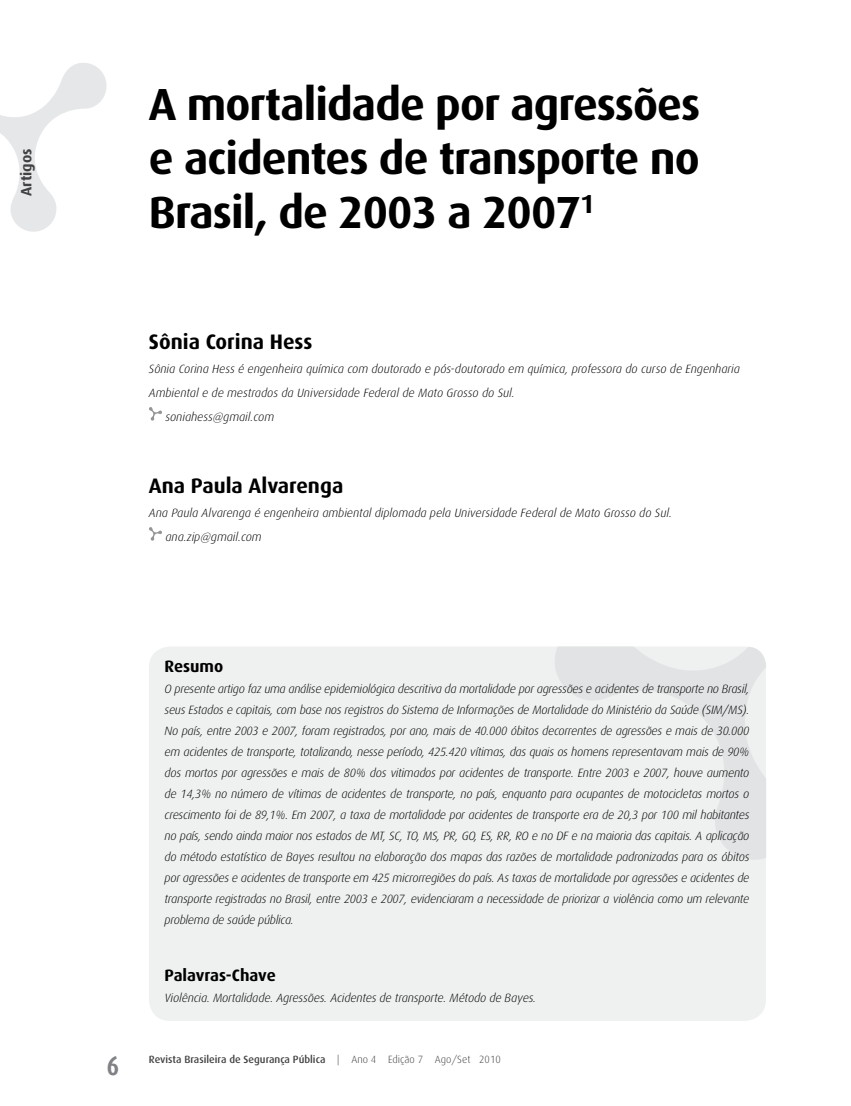
<style>
.page{position:relative;width:851px;height:1106px;background:#fff}
.page>*{position:absolute;margin:0;border:0;box-sizing:border-box;transform-origin:0 0}
.t1{font:700 45px/54px "Dax";letter-spacing:-.02em;color:#000;text-align:justify}
.t2{font:700 27px "Dax Condensed";color:#808285}
.t3{font:700 21px "Dax";color:#000}
.t4{font:700 16.5px "Dax";color:#000}
.t5{font:700 15px "Dax";color:#414142}
.t6{font:italic 300 12px/21px "Dax";color:#000;text-align:justify}
.t7{font:500 10.5px "Dax";color:#414142}
.s1{font-weight:300}
</style>
<div class="page">
<svg style="left:0;top:63px;width:107px;height:169px"></svg>
<div style="left:149px;top:646px;width:616px;height:374px;background:#eff0f0;border-radius:21px"></div>
<svg style="left:555px;top:647px;width:211px;height:217px"></svg>
<svg style="left:149px;top:407px;width:13px;height:14px"></svg>
<svg style="left:149px;top:527px;width:13px;height:14px"></svg>
<p class="t5" style="left:18px;top:196px;width:49px;rotate:-90deg">Artigos</p>
<h1 class="t1" style="left:149px;top:77px;width:552px">A mortalidade por agressões e acidentes de transporte no Brasil, de 2003 a 2007<sup>1</sup></h1>
<h3 class="t3" style="left:149px;top:329px;width:165px">Sônia Corina Hess</h3>
<p class="t6" style="left:149px;top:358px;width:592px">Sônia Corina Hess é engenheira química com doutorado e pós-doutorado em química, professora do curso de Engenharia</p>
<p class="t6" style="left:149px;top:382px;width:367px">Ambiental e de mestrados da Universidade Federal de Mato Grosso do Sul.</p>
<p class="t6" style="left:165px;top:406px;width:110px">soniahess@gmail.com</p>
<h3 class="t3" style="left:149px;top:473px;width:196px">Ana Paula Alvarenga</h3>
<p class="t6" style="left:165px;top:500px;width:508px;line-height:24px;text-indent:-16px">Ana Paula Alvarenga é engenheira ambiental diplomada pela Universidade Federal de Mato Grosso do Sul. ana.zip@gmail.com</p>
<h2 class="t2" style="left:107px;top:1050px;width:14px">6</h2>
<h3 class="t4" style="left:164px;top:657px;width:60px">Resumo</h3>
<p class="t6" style="left:164px;top:678px;width:586px">O presente artigo faz uma análise epidemiológica descritiva da mortalidade por agressões e acidentes de transporte no Brasil, seus Estados e capitais, com base nos registros do Sistema de Informações de Mortalidade do Ministério da Saúde (SIM/MS).<br>No país, entre 2003 e 2007, foram registrados, por ano, mais de 40.000 óbitos decorrentes de agressões e mais de 30.000 em acidentes de transporte, totalizando, nesse período, 425.420 vítimas, das quais os homens representavam mais de 90% dos mortos por agressões e mais de 80% dos vitimados por acidentes de transporte. Entre 2003 e 2007, houve aumento de 14,3% no número de vítimas de acidentes de transporte, no país, enquanto para ocupantes de motocicletas mortos o crescimento foi de 89,1%. Em 2007, a taxa de mortalidade por acidentes de transporte era de 20,3 por 100 mil habitantes no país, sendo ainda maior nos estados de MT, SC, TO, MS, PR, GO, ES, RR, RO e no DF e na maioria das capitais. A aplicação do método estatístico de Bayes resultou na elaboração dos mapas das razões de mortalidade padronizadas para os óbitos por agressões e acidentes de transporte em 425 microrregiões do país. As taxas de mortalidade por agressões e acidentes de transporte registradas no Brasil, entre 2003 e 2007, evidenciaram a necessidade de priorizar a violência como um relevante problema de saúde pública.</p>
<h3 class="t4" style="left:164px;top:966px;width:113px">Palavras-Chave</h3>
<p class="t6" style="left:164px;top:987px;width:373px">Violência. Mortalidade. Agressões. Acidentes de transporte. Método de Bayes.</p>
<p class="t7" style="left:149px;top:1054px;width:353px">Revista Brasileira de Segurança Pública <span class="s1">| Ano 4 Edição 7 Ago/Set 2010</span></p>
</div>
